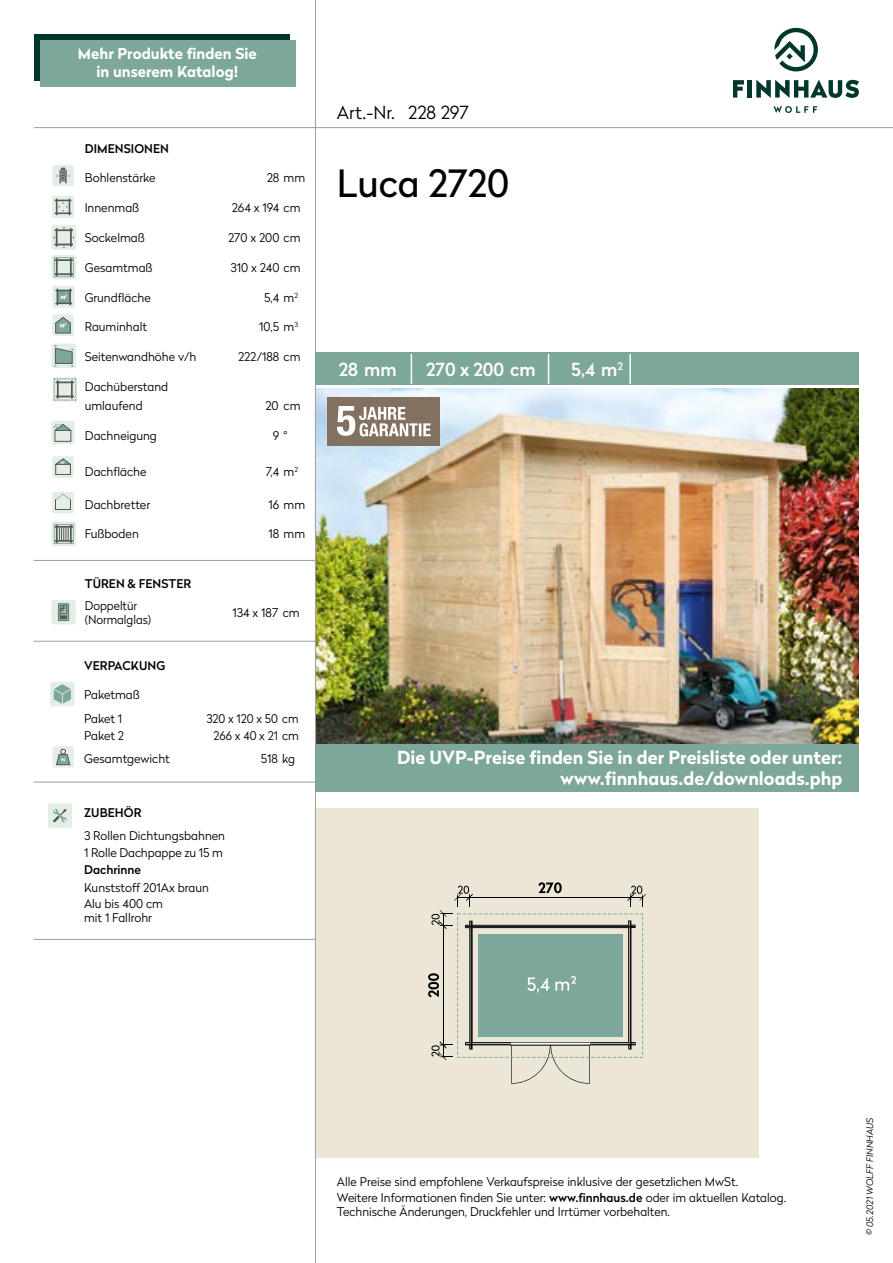
<style>
.page{position:relative;width:893px;height:1263px;background:#fff}
.page>*{position:absolute;margin:0;border:0;box-sizing:border-box;transform-origin:0 0}
.t1{font:37.5px "Radikal";color:#000}
.t2{font:700 18px/21.6px "Radikal";color:#fff;text-align:right}
.t3{font:500 18px "Radikal";color:#fff}
.t4{font:300 18px "Radikal";color:#000}
.t5{font:700 15px/18px "Radikal";color:#fff;text-align:center}
.t6{font:300 12px/14.4px "Radikal";color:#000}
.t7{font:500 12px "Radikal";letter-spacing:.005em;color:#000}
.t8{font:italic 300 9px "Radikal";color:#000}
.s1{font-weight:500}
</style>
<div class="page">
<div style="left:34px;top:34px;width:255px;height:46px;background:#00372a"></div>
<hr style="left:316px;top:127px;width:577px;height:1px;background:#9d9d9c">
<hr style="left:315px;top:0;width:1px;height:1263px;background:#9d9d9c">
<div style="left:40px;top:41px;width:255px;height:46px;background:#7ea79b"></div>
<div style="left:316px;top:808px;width:442px;height:350px;background:#ebe6d6"></div>
<div style="left:315px;top:352px;width:544px;height:32px;background:#7ea79b"></div>
<img style="left:316px;top:388px;width:543px;height:356px">
<div style="left:328px;top:397px;width:112px;height:48px;background:#827060"></div>
<svg style="left:337px;top:406px;width:94px;height:30px"></svg>
<div style="left:52px;top:600px;width:24px;height:24px;background:#e4eee4;border-radius:3px"></div>
<svg style="left:58px;top:603px;width:11px;height:18px"></svg>
<div style="left:52px;top:165px;width:22px;height:21px;background:#e4eee4;border-radius:2px"></div>
<svg style="left:57px;top:168px;width:13px;height:15px"></svg>
<div style="left:52px;top:196px;width:22px;height:22px;background:#e4eee4;border-radius:2px"></div>
<svg style="left:55px;top:199px;width:16px;height:16px"></svg>
<div style="left:51px;top:225px;width:25px;height:25px;background:#e4eee4;border-radius:3px"></div>
<svg style="left:54px;top:227px;width:20px;height:21px"></svg>
<div style="left:52px;top:255px;width:24px;height:24px;background:linear-gradient(to right,#d0e0d5,#d8e6db);border-radius:3px"></div>
<svg style="left:54px;top:257px;width:20px;height:20px"></svg>
<div style="left:53px;top:286px;width:22px;height:22px;background:#e4eee4;border-radius:2px"></div>
<svg style="left:55px;top:289px;width:17px;height:16px"></svg>
<div style="left:52px;top:314px;width:22px;height:22px;background:#e4eee4;border-radius:2px"></div>
<svg style="left:55px;top:317px;width:16px;height:17px"></svg>
<div style="left:51px;top:343px;width:25px;height:25px;background:#e4eee4;border-radius:3px"></div>
<svg style="left:54px;top:345px;width:20px;height:22px"></svg>
<svg style="left:53px;top:377px;width:24px;height:24px"></svg>
<svg style="left:54px;top:378px;width:23px;height:23px"></svg>
<div style="left:51px;top:421px;width:24px;height:23px;background:#e4eee4;border-radius:2px"></div>
<svg style="left:53px;top:424px;width:19px;height:18px"></svg>
<div style="left:52px;top:456px;width:22px;height:22px;background:#e4eee4;border-radius:2px"></div>
<svg style="left:55px;top:458px;width:16px;height:17px"></svg>
<div style="left:52px;top:492px;width:22px;height:21px;background:#e4eee4;border-radius:2px"></div>
<svg style="left:55px;top:494px;width:16px;height:16px"></svg>
<div style="left:52px;top:522px;width:24px;height:24px;background:linear-gradient(to right,#e4eee4,#e4eee4);border-radius:3px"></div>
<svg style="left:54px;top:524px;width:20px;height:20px"></svg>
<div style="left:48px;top:803px;width:24px;height:24px;background:#e4eee4;border-radius:3px"></div>
<svg style="left:53px;top:809px;width:14px;height:13px"></svg>
<div style="left:50px;top:682px;width:25px;height:24px;background:#e4eee4;border-radius:3px"></div>
<svg style="left:54px;top:684px;width:17px;height:20px"></svg>
<div style="left:53px;top:746px;width:21px;height:21px;background:#e4eee4;border-radius:2px"></div>
<svg style="left:56px;top:749px;width:15px;height:16px"></svg>
<hr style="left:411px;top:354px;width:1px;height:30px;background:#fff">
<hr style="left:548px;top:354px;width:1px;height:30px;background:#fff">
<hr style="left:629px;top:354px;width:2px;height:30px;background:#fff">
<hr style="left:34px;top:560px;width:282px;height:1px;background:#9d9d9c">
<hr style="left:34px;top:641px;width:282px;height:1px;background:#9d9d9c">
<hr style="left:33px;top:939px;width:282px;height:1px;background:#9d9d9c">
<hr style="left:34px;top:127px;width:281px;height:1px;background:#9d9d9c">
<hr style="left:33px;top:782px;width:282px;height:1px;background:#9d9d9c">
<svg style="left:428px;top:882px;width:218px;height:202px"></svg>
<div style="left:316px;top:744px;width:543px;height:48px;background:#7ea79b"></div>
<svg style="left:774px;top:28px;width:44px;height:43px"></svg>
<svg style="left:773px;top:106px;width:44px;height:7px"></svg>
<svg style="left:733px;top:80px;width:11px;height:18px"></svg>
<hr style="left:748px;top:80px;width:4px;height:18px;background:#00372a">
<svg style="left:756px;top:80px;width:103px;height:18px"></svg>
<p class="t5" style="left:78px;top:44px;width:181px">Mehr Produkte finden Sie in unserem Katalog!</p>
<p class="t7" style="left:85px;top:140px;width:86px">DIMENSIONEN</p>
<p class="t6" style="left:85px;top:170px;width:72px">Bohlenstärke</p>
<p class="t6" style="left:267px;top:170px;width:40px">28 mm</p>
<p class="t6" style="left:85px;top:200px;width:56px">Innenmaß</p>
<p class="t6" style="left:232px;top:200px;width:70px">264 x 194 cm</p>
<p class="t6" style="left:85px;top:230px;width:62px">Sockelmaß</p>
<p class="t6" style="left:228px;top:230px;width:74px">270 x 200 cm</p>
<p class="t6" style="left:85px;top:260px;width:69px">Gesamtmaß</p>
<p class="t6" style="left:230px;top:260px;width:72px">310 x 240 cm</p>
<p class="t6" style="left:85px;top:289px;width:68px">Grundfläche</p>
<p class="t6" style="left:264px;top:289px;width:35px">5,4 m<sup>2</sup></p>
<p class="t6" style="left:85px;top:319px;width:64px">Rauminhalt</p>
<p class="t6" style="left:259px;top:319px;width:40px">10,5 m<sup>3</sup></p>
<p class="t6" style="left:85px;top:349px;width:113px">Seitenwandhöhe v/h</p>
<p class="t6" style="left:238px;top:349px;width:64px">222/188 cm</p>
<p class="t6" style="left:85px;top:376px;width:85px;line-height:19.5px">Dachüberstand umlaufend</p>
<p class="t6" style="left:265px;top:398px;width:37px">20 cm</p>
<p class="t6" style="left:85px;top:428px;width:74px">Dachneigung</p>
<p class="t6" style="left:273px;top:428px;width:16px">9 °</p>
<p class="t6" style="left:85px;top:464px;width:63px">Dachfläche</p>
<p class="t6" style="left:266px;top:464px;width:34px">7,4 m<sup>2</sup></p>
<p class="t6" style="left:85px;top:497px;width:67px">Dachbretter</p>
<p class="t6" style="left:269px;top:497px;width:38px">16 mm</p>
<p class="t6" style="left:85px;top:526px;width:56px">Fußboden</p>
<p class="t6" style="left:269px;top:526px;width:38px">18 mm</p>
<p class="t7" style="left:85px;top:575px;width:108px">TÜREN &amp; FENSTER</p>
<p class="t6" style="left:85px;top:598px;width:68px">Doppeltür (Normalglas)</p>
<p class="t6" style="left:233px;top:605px;width:69px">134 x 187 cm</p>
<p class="t7" style="left:84px;top:657px;width:83px">VERPACKUNG</p>
<p class="t6" style="left:84px;top:683px;width:57px;line-height:23.4px">Paketmaß<br>Paket 1</p>
<p class="t6" style="left:206px;top:711px;width:94px">320 x 120 x 50 cm</p>
<p class="t6" style="left:84px;top:728px;width:42px">Paket 2</p>
<p class="t6" style="left:214px;top:728px;width:87px">266 x 40 x 21 cm</p>
<p class="t6" style="left:84px;top:751px;width:87px">Gesamtgewicht</p>
<p class="t6" style="left:261px;top:751px;width:36px">518 kg</p>
<p class="t7" style="left:84px;top:804px;width:59px">ZUBEHÖR</p>
<p class="t6" style="left:84px;top:827px;width:142px;line-height:17px">3 Rollen Dichtungsbahnen<br>1 Rolle Dachpappe zu 15 m</p>
<p class="t7" style="left:84px;top:861px;width:59px">Dachrinne</p>
<p class="t6" style="left:84px;top:879px;width:126px;line-height:16px">Kunststoff 201Ax braun<br>Alu bis 400 cm</p>
<p class="t6" style="left:84px;top:910px;width:69px">mit 1 Fallrohr</p>
<h2 class="t4" style="left:337px;top:100px;width:134px">Art.-Nr. 228 297</h2>
<h1 class="t1" style="left:337px;top:157px;width:174px">Luca 2720</h1>
<h2 class="t3" style="left:339px;top:356px;width:59px">28 mm</h2>
<h2 class="t3" style="left:426px;top:356px;width:111px">270 x 200 cm</h2>
<h2 class="t3" style="left:571px;top:356px;width:53px">5,4 m<sup>2</sup></h2>
<h2 class="t2" style="left:397px;top:745px;width:447px">Die UVP-Preise finden Sie in der Preisliste oder unter: www.finnhaus.de/downloads.php</h2>
<p class="t6" style="left:337px;top:1174px;width:403px">Alle Preise sind empfohlene Verkaufspreise inklusive der gesetzlichen MwSt.</p>
<p class="t6" style="left:337px;top:1190px;width:451px">Weitere Informationen finden Sie unter: <span class="s1">www.finnhaus.de</span> oder im aktuellen Katalog.<br>Technische Änderungen, Druckfehler und Irrtümer vorbehalten.</p>
<p class="t8" style="left:864px;top:1235px;width:119px;rotate:-90deg">© 05.2021 WOLFF FINNHAUS</p>
</div>
